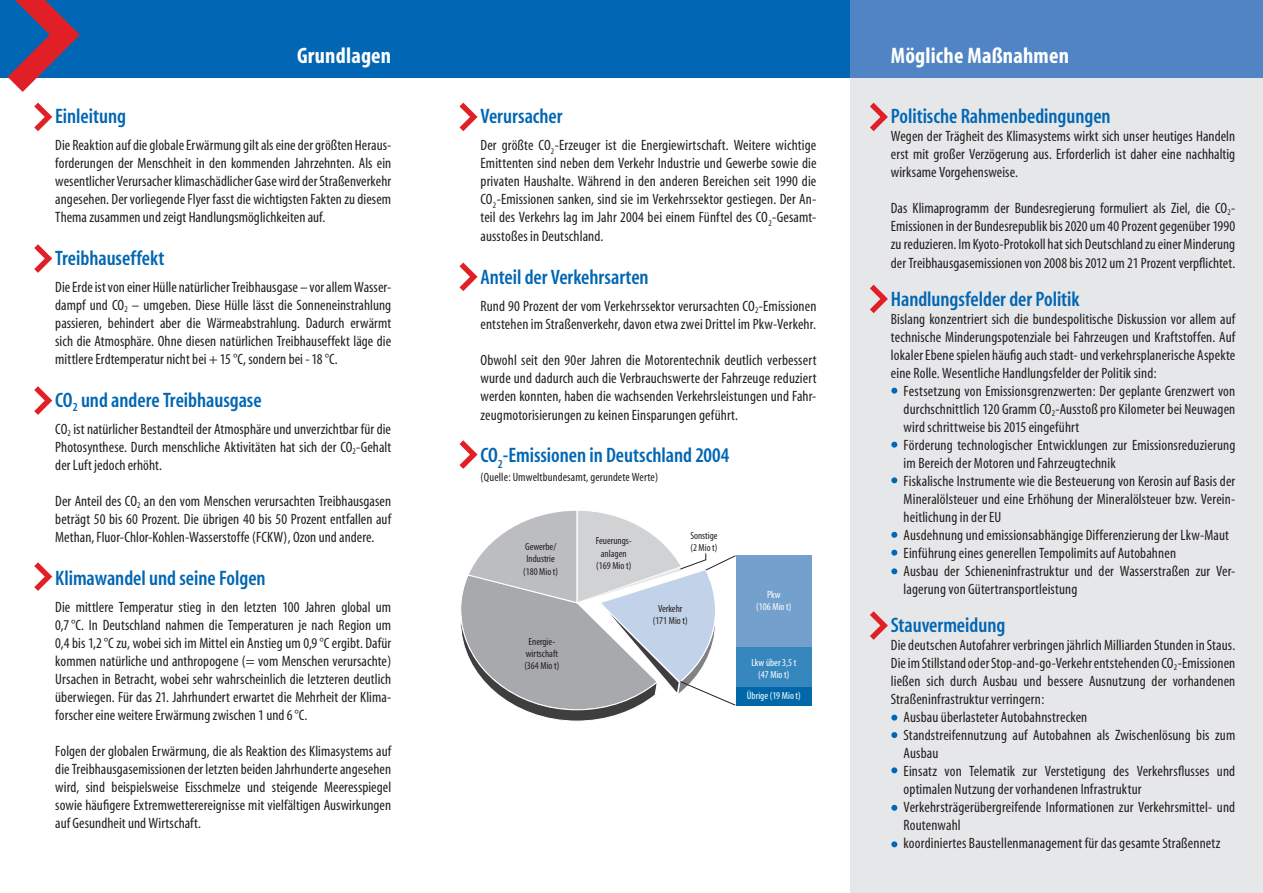
<style>
.page{position:relative;width:1263px;height:893px;background:#fff}
.page>*{position:absolute;margin:0;border:0;box-sizing:border-box;transform-origin:0 0}
.t1{font:700 condensed 22.5px "Myriad Pro";letter-spacing:.01em;color:#fff}
.t2{font:21px "Myriad MM 565 300";color:#0166b3}
.t3{font:15px/18px "Myriad MM 400 300";letter-spacing:-.13em;color:#231f20;text-align:justify}
.t4{font:15px "Myriad MM 400 300";letter-spacing:-.095em;color:#231f20}
.t5{font:12px "Myriad MM 400 300";letter-spacing:-.125em;color:#231f20}
.t6{font:condensed 10.35px/12.3px "Myriad Pro";color:#231f20;text-align:center}
.t7{font:condensed 10.35px/12.3px "Myriad Pro";color:#fff;text-align:center}
</style>
<div class="page">
<div style="left:850px;top:0;width:413px;height:893px;background:#e6e7e9"></div>
<div style="left:0;top:0;width:850px;height:77px;background:#0166b3"></div>
<svg style="left:8px;top:0;width:72px;height:92px"></svg>
<svg style="left:34px;top:103px;width:18px;height:28px"></svg>
<svg style="left:34px;top:244px;width:18px;height:29px"></svg>
<svg style="left:459px;top:103px;width:18px;height:28px"></svg>
<svg style="left:870px;top:103px;width:18px;height:28px"></svg>
<svg style="left:891px;top:442px;width:6px;height:6px"></svg>
<svg style="left:891px;top:388px;width:6px;height:6px"></svg>
<svg style="left:891px;top:477px;width:6px;height:6px"></svg>
<svg style="left:891px;top:532px;width:6px;height:6px"></svg>
<div style="left:850px;top:0;width:413px;height:77px;background:#5084c4"></div>
<svg style="left:459px;top:263px;width:18px;height:28px"></svg>
<svg style="left:459px;top:440px;width:18px;height:29px"></svg>
<svg style="left:34px;top:562px;width:18px;height:29px"></svg>
<svg style="left:34px;top:386px;width:18px;height:29px"></svg>
<svg style="left:891px;top:550px;width:6px;height:6px"></svg>
<svg style="left:891px;top:568px;width:6px;height:6px"></svg>
<svg style="left:891px;top:715px;width:6px;height:6px"></svg>
<svg style="left:891px;top:732px;width:6px;height:6px"></svg>
<svg style="left:891px;top:767px;width:6px;height:6px"></svg>
<svg style="left:891px;top:805px;width:6px;height:6px"></svg>
<svg style="left:891px;top:841px;width:6px;height:6px"></svg>
<svg style="left:870px;top:285px;width:18px;height:28px"></svg>
<svg style="left:870px;top:611px;width:18px;height:29px"></svg>
<div style="left:736px;top:556px;width:76px;height:91px;background:#74a0cd"></div>
<div style="left:736px;top:647px;width:76px;height:40px;background:#3787bf"></div>
<div style="left:736px;top:687px;width:76px;height:18px;background:#0068a9"></div>
<svg style="left:460px;top:510px;width:276px;height:211px"></svg>
<h1 class="t1" style="left:297px;top:41px;width:96px">Grundlagen</h1>
<h1 class="t1" style="left:891px;top:41px;width:180px">Mögliche Maßnahmen</h1>
<h2 class="t2" style="left:55px;top:106px;width:72px">Einleitung</h2>
<p class="t3" style="left:55px;top:137px;width:341px;text-align:left">Die Reaktion auf die globale Erwärmung gilt als eine der größten Heraus&shy;forderungen der Menschheit in den kommenden Jahrzehnten. Als ein wesentlicher Verursacher klimaschädlicher Gase wird der Straßenverkehr angesehen. Der vorliegende Flyer fasst die wichtigsten Fakten zu diesem Thema zusammen und zeigt Handlungsmöglichkeiten auf.</p>
<h2 class="t2" style="left:55px;top:248px;width:111px">Treibhauseffekt</h2>
<p class="t3" style="left:55px;top:279px;width:340px;text-align:left">Die Erde ist von einer Hülle natürlicher Treibhausgase – vor allem Wasser&shy;dampf und CO<sub>2</sub> – umgeben. Diese Hülle lässt die Sonneneinstrahlung passieren, behindert aber die Wärmeabstrahlung. Dadurch erwärmt sich die Atmosphäre. Ohne diesen natürlichen Treibhauseffekt läge die mittlere Erdtemperatur nicht bei + 15 °C, sondern bei - 18 °C.</p>
<h2 class="t2" style="left:55px;top:390px;width:208px">CO<sub>2</sub> und andere Treibhausgase</h2>
<p class="t3" style="left:55px;top:421px;width:339px">CO<sub>2</sub> ist natürlicher Bestandteil der Atmosphäre und unverzichtbar für die Photosynthese. Durch menschliche Aktivitäten hat sich der CO<sub>2</sub>-Gehalt der Luft jedoch erhöht.</p>
<p class="t3" style="left:55px;top:493px;width:340px">Der Anteil des CO<sub>2</sub> an den vom Menschen verursachten Treibhausgasen beträgt 50 bis 60 Prozent. Die übrigen 40 bis 50 Prozent entfallen auf Methan, Fluor-Chlor-Kohlen-Wasserstoffe (FCKW), Ozon und andere.</p>
<h2 class="t2" style="left:55px;top:567px;width:212px">Klimawandel und seine Folgen</h2>
<p class="t3" style="left:55px;top:598px;width:341px;text-align:left">Die mittlere Temperatur stieg in den letzten 100 Jahren global um 0,7°C. In Deutschland nahmen die Temperaturen je nach Region um 0,4 bis 1,2°Czu, wobei sich im Mittel ein Anstieg um 0,9°Cergibt. Dafür kommen natürliche und anthropogene (= vom Menschen verursachte)<br>Ursachen in Betracht, wobei sehr wahrscheinlich die letzteren deutlich überwiegen. Für das 21. Jahrhundert erwartet die Mehrheit der Klima&shy;forscher eine weitere Erwärmung zwischen 1 und 6°C.</p>
<p class="t3" style="left:55px;top:742px;width:340px">Folgen der globalen Erwärmung, die als Reaktion des Klimasystems auf die Treibhausgasemissionen der letzten beiden Jahrhunderte angesehen wird, sind beispielsweise Eisschmelze und steigende Meeresspiegel sowie häufigere Extremwetterereignisse mit vielfältigen Auswirkungen auf Gesundheit und Wirtschaft.</p>
<h2 class="t2" style="left:480px;top:106px;width:84px">Verursacher</h2>
<p class="t3" style="left:480px;top:137px;width:339px">Der größte CO<sub>2</sub>-Erzeuger ist die Energiewirtschaft. Weitere wichtige Emittenten sind neben dem Verkehr Industrie und Gewerbe sowie die privaten Haushalte. Während in den anderen Bereichen seit 1990 die CO<sub>2</sub>-Emissionen sanken, sind sie im Verkehrssektor gestiegen. Der An&shy;teil des Verkehrs lag im Jahr 2004 bei einem Fünftel des CO<sub>2</sub>-Gesamt&shy;ausstoßes in Deutschland.</p>
<h2 class="t2" style="left:480px;top:267px;width:170px">Anteil der Verkehrsarten</h2>
<p class="t3" style="left:480px;top:298px;width:340px">Rund 90 Prozent der vom Verkehrssektor verursachten CO<sub>2</sub>-Emissionen entstehen im Straßenverkehr, davon etwa zwei Drittel im Pkw-Verkehr.</p>
<p class="t3" style="left:480px;top:351px;width:339px">Obwohl seit den 90er Jahren die Motorentechnik deutlich verbessert wurde und dadurch auch die Verbrauchswerte der Fahrzeuge reduziert werden konnten, haben die wachsenden Verkehrsleistungen und Fahr&shy;zeugmotorisierungen zu keinen Einsparungen geführt.</p>
<h2 class="t2" style="left:480px;top:445px;width:250px">CO<sub>2</sub>-Emissionen in Deutschland 2004</h2>
<p class="t5" style="left:480px;top:471px;width:180px">(Quelle: Umweltbundesamt, gerundete Werte)</p>
<p class="t6" style="left:523px;top:541px;width:37px">Gewerbe/<br>Industrie (180 Mio t)</p>
<p class="t6" style="left:596px;top:536px;width:37px">Feuerungs&shy;anlagen (169 Mio t)</p>
<p class="t6" style="left:690px;top:530px;width:29px;text-align:left">Sonstige (2 Mio t)</p>
<p class="t6" style="left:524px;top:636px;width:37px">Energie&shy;wirtschaft (364 Mio t)</p>
<p class="t6" style="left:653px;top:603px;width:37px">Verkehr (171 Mio t)</p>
<p class="t7" style="left:756px;top:589px;width:37px">Pkw<br>(106 Mio t)</p>
<p class="t7" style="left:751px;top:657px;width:47px">Lkw über 3,5 t (47 Mio t)</p>
<p class="t7" style="left:747px;top:691px;width:55px">Übrige (19 Mio t)</p>
<h2 class="t2" style="left:891px;top:106px;width:221px">Politische Rahmenbedingungen</h2>
<p class="t3" style="left:891px;top:128px;width:348px">Wegen der Trägheit des Klimasystems wirkt sich unser heutiges Handeln erst mit großer Verzögerung aus. Erforderlich ist daher eine nachhaltig wirksame Vorgehensweise.</p>
<p class="t3" style="left:891px;top:200px;width:348px;text-align:left">Das Klimaprogramm der Bundesregierung formuliert als Ziel, die CO<sub>2</sub>- Emissionen in der Bundesrepublik bis 2020 um 40 Prozent gegenüber 1990 zu reduzieren. Im Kyoto-Protokoll hat sich Deutschland zu einer Minderung der Treibhausgasemissionen von 2008 bis 2012 um 21 Prozent verpflichtet.</p>
<h2 class="t2" style="left:891px;top:288px;width:190px">Handlungsfelder der Politik</h2>
<p class="t3" style="left:891px;top:310px;width:348px">Bislang konzentriert sich die bundespolitische Diskussion vor allem auf technische Minderungspotenziale bei Fahrzeugen und Kraftstoffen. Auf lokaler Ebene spielen häufig auch stadt- und verkehrsplanerische Aspekte eine Rolle. Wesentliche Handlungsfelder der Politik sind:</p>
<p class="t3" style="left:904px;top:382px;width:336px;text-align:left">Festsetzung von Emissionsgrenzwerten: Der geplante Grenzwert von durchschnittlich 120 Gramm CO<sub>2</sub>-Ausstoß pro Kilometer bei Neuwagen wird schrittweise bis 2015 eingeführt<br>Förderung technologischer Entwicklungen zur Emissionsreduzierung im Bereich der Motoren und Fahrzeugtechnik<br>Fiskalische Instrumente wie die Besteuerung von Kerosin auf Basis der Mineralölsteuer und eine Erhöhung der Mineralölsteuer bzw. Verein&shy;heitlichung in der EU<br>Ausdehnung und emissionsabhängige Differenzierung der Lkw-Maut Einführung eines generellen Tempolimits auf Autobahnen<br>Ausbau der Schieneninfrastruktur und der Wasserstraßen zur Ver&shy;lagerung von Gütertransportleistung</p>
<h2 class="t2" style="left:891px;top:615px;width:116px">Stauvermeidung</h2>
<p class="t3" style="left:891px;top:637px;width:346px">Die deutschen Autofahrer verbringen jährlich Milliarden Stunden in Staus.</p>
<p class="t3" style="left:891px;top:655px;width:348px">Die im Stillstand oder Stop-and-go-Verkehr entstehenden CO<sub>2</sub>-Emissionen</p>
<p class="t3" style="left:891px;top:673px;width:348px">ließen sich durch Ausbau und bessere Ausnutzung der vorhandenen</p>
<p class="t4" style="left:891px;top:692px;width:155px">Straßeninfrastruktur verringern:</p>
<p class="t3" style="left:904px;top:709px;width:187px">Ausbau überlasteter Autobahnstrecken</p>
<p class="t3" style="left:904px;top:727px;width:336px">Standstreifennutzung auf Autobahnen als Zwischenlösung bis zum</p>
<p class="t3" style="left:904px;top:745px;width:39px">Ausbau</p>
<p class="t3" style="left:904px;top:763px;width:336px">Einsatz von Telematik zur Verstetigung des Verkehrsflusses und</p>
<p class="t3" style="left:904px;top:781px;width:241px">optimalen Nutzung der vorhandenen Infrastruktur</p>
<p class="t3" style="left:904px;top:799px;width:336px">Verkehrsträgerübergreifende Informationen zur Verkehrsmittel- und</p>
<p class="t3" style="left:904px;top:817px;width:59px">Routenwahl</p>
<p class="t3" style="left:904px;top:835px;width:320px">koordiniertes Baustellenmanagement für das gesamte Straßennetz</p>
</div>
